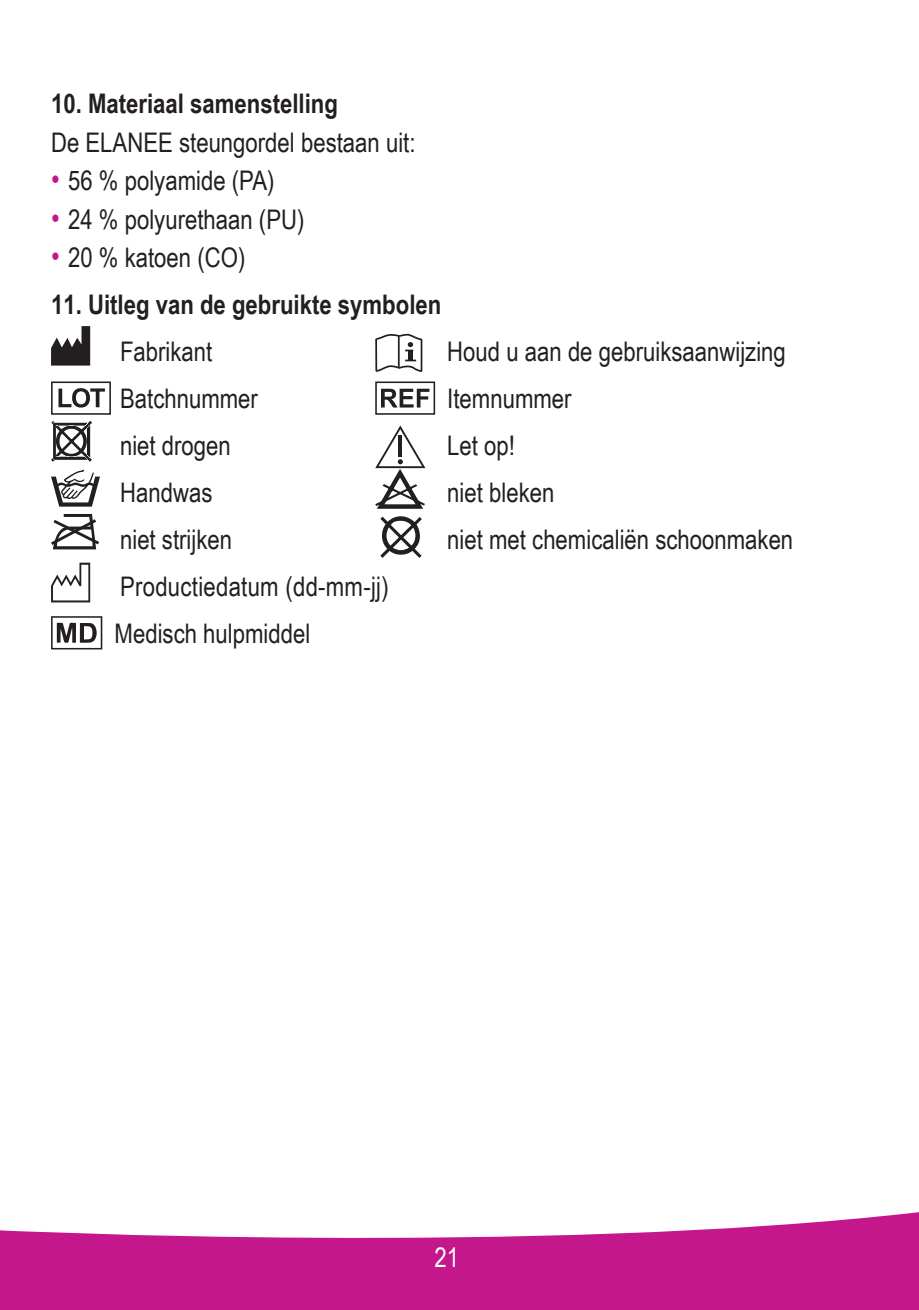
<style>
.page{position:relative;width:919px;height:1310px;background:#fff}
.page>*{position:absolute;margin:0;border:0;box-sizing:border-box;transform-origin:0 0}
.t1{font:27px/47.1px "Arial Narrow";color:#231f20}
.t2{font:700 27px "Arial Narrow";color:#231f20}
.t3{font:27px "Arial Narrow";color:#fff}
.s1{font-size:30px;color:#c3178b}
</style>
<div class="page">
<svg style="left:0;top:1212px;width:918px;height:98px;fill:#c3178b"></svg>
<svg style="left:51px;top:326px;width:39px;height:39px"></svg>
<svg style="left:375px;top:333px;width:48px;height:39px"></svg>
<div style="left:51px;top:381px;width:60px;height:34px;border:2px solid #231f20"></div>
<svg style="left:58px;top:388px;width:47px;height:19px"></svg>
<div style="left:375px;top:381px;width:60px;height:34px;border:2px solid #231f20"></div>
<svg style="left:381px;top:389px;width:48px;height:18px"></svg>
<svg style="left:51px;top:421px;width:41px;height:41px"></svg>
<svg style="left:51px;top:469px;width:49px;height:38px"></svg>
<svg style="left:375px;top:425px;width:51px;height:84px"></svg>
<svg style="left:51px;top:514px;width:48px;height:35px"></svg>
<svg style="left:380px;top:516px;width:42px;height:42px"></svg>
<svg style="left:51px;top:562px;width:39px;height:40px"></svg>
<svg style="left:51px;top:616px;width:51px;height:33px"></svg>
<p class="t2" style="left:51px;top:83px;width:288px">10. Materiaal samenstelling</p>
<p class="t1" style="left:51px;top:118px;width:366px">De ELANEE steungordel bestaan uit:</p>
<p class="t1" style="left:51px;top:156px;width:225px"><span class="s1">•</span> 56 % polyamide (PA)</p>
<p class="t1" style="left:51px;top:195px;width:255px"><span class="s1">•</span> 24 % polyurethaan (PU)</p>
<p class="t1" style="left:51px;top:233px;width:196px"><span class="s1">•</span> 20 % katoen (CO)</p>
<p class="t2" style="left:51px;top:284px;width:392px">11. Uitleg van de gebruikte symbolen</p>
<p class="t1" style="left:120px;top:327px;width:94px">Fabrikant</p>
<p class="t1" style="left:447px;top:327px;width:340px">Houd u aan de gebruiksaanwijzing</p>
<p class="t1" style="left:120px;top:374px;width:139px">Batchnummer</p>
<p class="t1" style="left:447px;top:374px;width:126px">Itemnummer</p>
<p class="t1" style="left:120px;top:421px;width:112px">niet drogen</p>
<p class="t1" style="left:447px;top:421px;width:69px">Let op!</p>
<p class="t1" style="left:120px;top:468px;width:94px">Handwas</p>
<p class="t1" style="left:447px;top:468px;width:109px">niet bleken</p>
<p class="t1" style="left:120px;top:515px;width:113px">niet strijken</p>
<p class="t1" style="left:447px;top:515px;width:347px">niet met chemicaliën schoonmaken</p>
<p class="t1" style="left:115px;top:562px;width:275px">Productiedatum (dd-mm-jj)<br>Medisch hulpmiddel</p>
<p class="t3" style="left:434px;top:1237px;width:26px">21</p>
</div>
